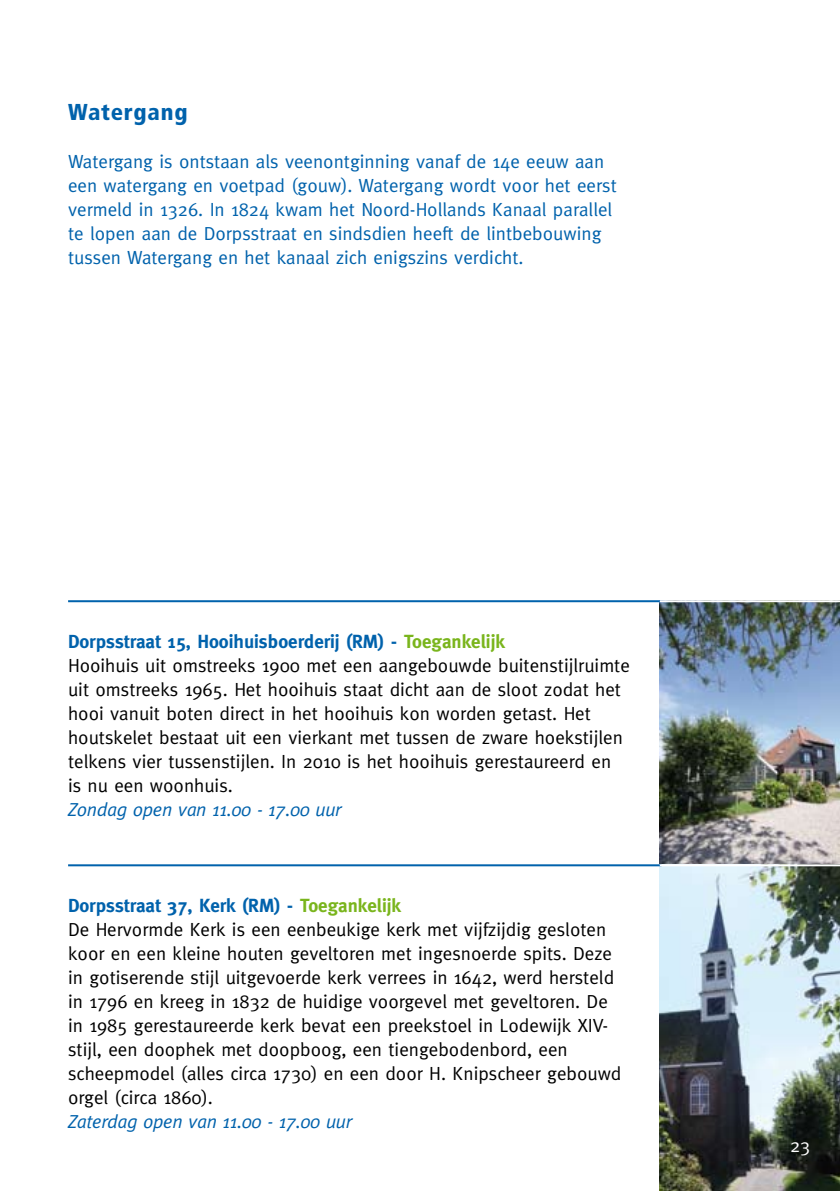
<style>
.page{position:relative;width:840px;height:1191px;background:#fff}
.page>*{position:absolute;margin:0;border:0;box-sizing:border-box;transform-origin:0 0}
.t1{font:900 condensed 23px "Frutiger";letter-spacing:.035em;color:#0062ac}
.t2{font:19px/24px "Meta";color:#000}
.t3{font:19px/24px "Meta";color:#0062ac}
.t4{font:italic 19px "Meta";letter-spacing:-.02em;color:#0062ac}
.t5{font:19px "Meta";color:#fff}
.s1{font-weight:700;color:#0062ac}
.s2{font-weight:700;color:#7ab51d}
</style>
<div class="page">
<img style="left:659px;top:602px;width:180px;height:262px">
<img style="left:659px;top:866px;width:180px;height:325px">
<hr style="left:68px;top:600px;width:593px;height:2px;background:#0062ac">
<hr style="left:68px;top:864px;width:593px;height:2px;background:#0062ac">
<hr style="left:659px;top:600px;width:180px;height:2px;background:#fff">
<hr style="left:659px;top:864px;width:180px;height:2px;background:#fff">
<p class="t1" style="left:68px;top:98px;width:121px">Watergang</p>
<p class="t3" style="left:68px;top:149px;width:550px">Watergang is ontstaan als veenontginning vanaf de 14e eeuw aan een watergang en voetpad (gouw). Watergang wordt voor het eerst vermeld in 1326. In 1824 kwam het Noord-Hollands Kanaal parallel te lopen aan de Dorpsstraat en sindsdien heeft de lintbebouwing tussen Watergang en het kanaal zich enigszins verdicht.</p>
<p class="t2" style="left:68px;top:629px;width:563px"><span class="s1">Dorpsstraat 15, Hooihuisboerderij (RM) -</span> <span class="s2">Toegankelijk<br></span>Hooihuis uit omstreeks 1900 met een aangebouwde buitenstijlruimte uit omstreeks 1965. Het hooihuis staat dicht aan de sloot zodat het hooi vanuit boten direct in het hooihuis kon worden getast. Het houtskelet bestaat uit een vierkant met tussen de zware hoekstijlen telkens vier tussenstijlen. In 2010 is het hooihuis gerestaureerd en<br>is nu een woonhuis.</p>
<p class="t4" style="left:68px;top:798px;width:275px">Zondag open van 11.00 - 17.00 uur</p>
<p class="t2" style="left:68px;top:893px;width:554px"><span class="s1">Dorpsstraat 37, Kerk (RM) -</span> <span class="s2">Toegankelijk<br></span>De Hervormde Kerk is een eenbeukige kerk met vijfzijdig gesloten koor en een kleine houten geveltoren met ingesnoerde spits. Deze in gotiserende stijl uitgevoerde kerk verrees in 1642, werd hersteld in 1796 en kreeg in 1832 de huidige voorgevel met geveltoren. De in 1985 gerestaureerde kerk bevat een preekstoel in Lodewijk XIV&shy;stijl, een doophek met doopboog, een tiengebodenbord, een scheepmodel (alles circa 1730) en een door H. Knipscheer gebouwd orgel (circa 1860).</p>
<p class="t4" style="left:68px;top:1110px;width:285px">Zaterdag open van 11.00 - 17.00 uur</p>
<p class="t5" style="left:789px;top:1134px;width:22px">23</p>
</div>
